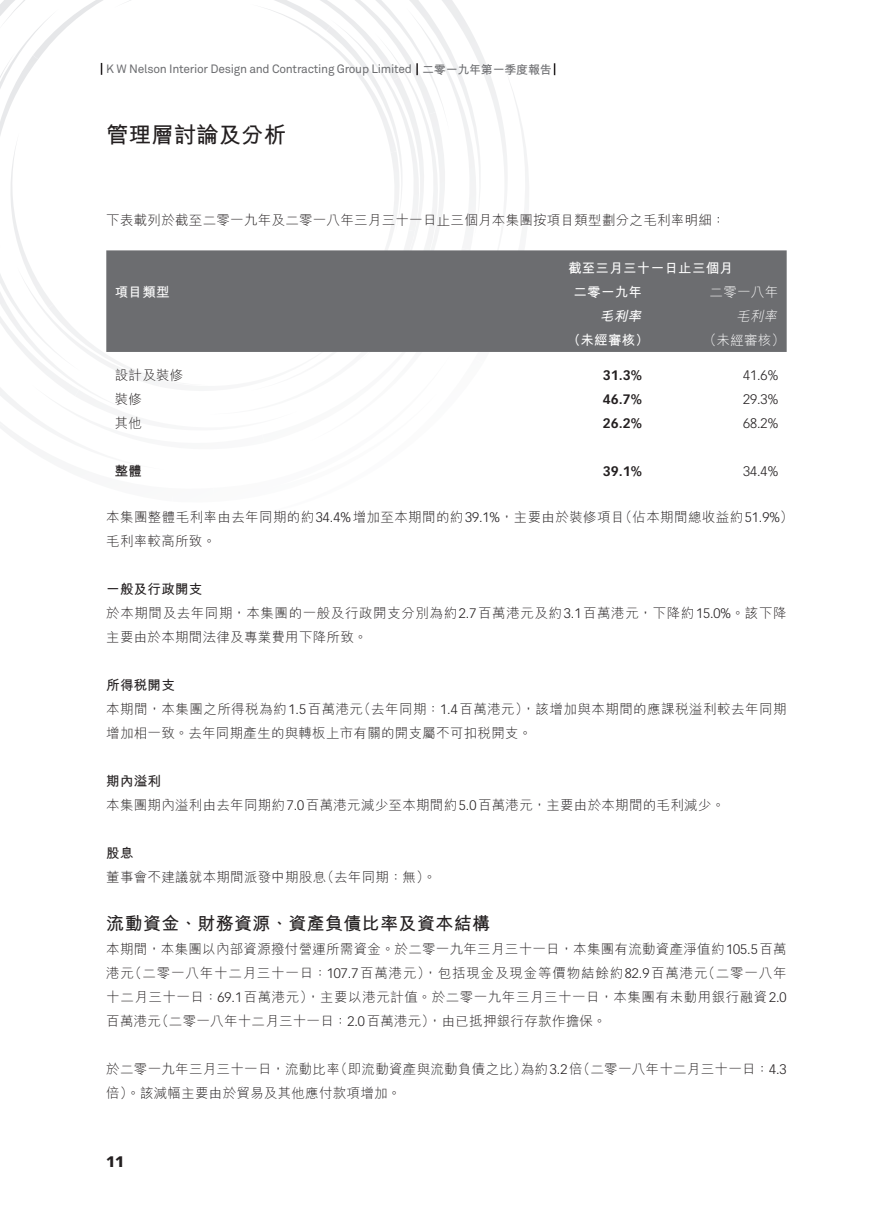
<style>
.page{position:relative;width:893px;height:1212px;background:#fff}
.page>*{position:absolute;margin:0;border:0;box-sizing:border-box;transform-origin:0 0}
.t1{font:700 22.5px "M Hei HK";color:#231f20}
.t2{font:700 18px "M Hei HK";letter-spacing:.02em;color:#231f20}
.t3{font:900 15px "Vectora LT Std";color:#231f20}
.t4{font:300 13.5px/24px "M Hei HK";letter-spacing:.02em;color:#231f20}
.t5{font:300 13.5px/24px "M Hei HK";letter-spacing:.045em;color:#231f20}
.t6{font:300 13.5px "M Hei HK";letter-spacing:.04em;color:#231f20}
.t7{font:300 13.5px "M Hei HK";letter-spacing:.06em;color:#231f20}
.t8{font:700 13.5px "M Hei HK";letter-spacing:.02em;color:#fff}
.t9{font:300 13.5px "Vectora LT Std";color:#231f20}
.t10{font:700 13.5px "Vectora LT Std";color:#231f20}
.t11{font:300 13.5px "M Hei HK";letter-spacing:.02em;color:#fff}
.t12{font:700 13.5px "M Hei HK";letter-spacing:.02em;color:#231f20}
.t13{font:italic 300 13.5px "M Hei HK";color:#fff}
.t14{font:italic 700 13.5px "M Hei HK";color:#fff}
.t15{font:12px "Akkurat Pro";letter-spacing:-.02em;color:#6c6d70}
.t16{font:700 12px "M Hei HK";letter-spacing:-.02em;color:#6c6d70}
.s1{font-family:"Vectora LT Std"}
.s2{font-weight:700}
</style>
<div class="page">
<svg style="left:554px;top:63px;width:1px;height:12px"></svg>
<svg style="left:0;top:0;width:529px;height:447px"></svg>
<div style="left:106px;top:250px;width:681px;height:102px;background:#6c6d70"></div>
<p class="t15" style="left:106px;top:62px;width:307px">K W Nelson Interior Design and Contracting Group Limited</p>
<p class="t16" style="left:422px;top:61px;width:131px">二零一九年第一季度報告</p>
<h1 class="t1" style="left:106px;top:119px;width:181px">管理層討論及分析</h1>
<p class="t4" style="left:106px;top:208px;width:621px">下表載列於截至二零一九年及二零一八年三月三十一日止三個月本集團按項目類型劃分之毛利率明細：</p>
<p class="t8" style="left:568px;top:258px;width:166px">截至三月三十一日止三個月</p>
<p class="t11" style="left:710px;top:285px;width:70px">二零一八年</p>
<p class="t8" style="left:573px;top:282px;width:70px">二零一九年</p>
<p class="t8" style="left:115px;top:282px;width:56px">項目類型</p>
<p class="t14" style="left:600px;top:306px;width:46px">毛利率</p>
<p class="t13" style="left:736px;top:309px;width:45px">毛利率</p>
<p class="t8" style="left:567px;top:330px;width:83px">（未經審核）</p>
<p class="t11" style="left:703px;top:333px;width:83px">（未經審核(</p>
<p class="t4" style="left:115px;top:363px;width:70px">設計及裝修</p>
<p class="t10" style="left:603px;top:367px;width:41px">31.3%</p>
<p class="t9" style="left:743px;top:367px;width:37px">41.6%</p>
<p class="t4" style="left:115px;top:387px;width:29px">裝修</p>
<p class="t10" style="left:603px;top:391px;width:41px">46.7%</p>
<p class="t9" style="left:743px;top:391px;width:37px">29.3%</p>
<p class="t4" style="left:115px;top:411px;width:29px">其他</p>
<p class="t10" style="left:603px;top:415px;width:41px">26.2%</p>
<p class="t9" style="left:743px;top:415px;width:37px">68.2%</p>
<p class="t12" style="left:115px;top:461px;width:29px">整體</p>
<p class="t10" style="left:603px;top:463px;width:41px">39.1%</p>
<p class="t9" style="left:743px;top:463px;width:37px">34.4%</p>
<p class="t4" style="left:619px;top:505px;width:176px">（佔本期間總收益約<span class="s1">51.9%</span>(</p>
<p class="t4" style="left:106px;top:505px;width:520px">本集團整體毛利率由去年同期的約<span class="s1">34.4%</span>增加至本期間的約<span class="s1">39.1%</span>，主要由於裝修項目毛利率較高所致。</p>
<p class="t5" style="left:106px;top:577px;width:682px"><span class="s2">一般及行政開支<br></span>於本期間及去年同期，本集團的一般及行政開支分別為約<span class="s1">2.7</span>百萬港元及約<span class="s1">3.1</span>百萬港元，下降約<span class="s1">15.0%</span>。該下降主要由於本期間法律及專業費用下降所致。</p>
<p class="t12" style="left:106px;top:675px;width:70px">所得稅開支</p>
<p class="t4" style="left:357px;top:697px;width:431px">（去年同期：<span class="s1">1.4</span>百萬港元，）該增加與本期間的應課稅溢利較去年同期</p>
<p class="t4" style="left:106px;top:697px;width:427px">本期間，本集團之所得稅為約<span class="s1">1.5</span>百萬港元<br>增加相一致。去年同期產生的與轉板上市有關的開支屬不可扣稅開支。</p>
<p class="t4" style="left:106px;top:769px;width:620px"><span class="s2">期內溢利<br></span>本集團期內溢利由去年同期約<span class="s1">7.0</span>百萬港元減少至本期間約<span class="s1">5.0</span>百萬港元，主要由於本期間的毛利減少。</p>
<p class="t12" style="left:106px;top:843px;width:29px">股息</p>
<p class="t4" style="left:321px;top:865px;width:117px">（去年同期：無。(</p>
<p class="t4" style="left:106px;top:865px;width:222px">董事會不建議就本期間派發中期股息</p>
<h2 class="t2" style="left:106px;top:910px;width:385px">流動資金、財務資源、資產負債比率及資本結構</h2>
<p class="t4" style="left:106px;top:937px;width:682px;text-align:right">本期間，本集團以內部資源撥付營運所需資金。於二零一九年三月三十一日，本集團有流動資產淨值約<span class="s1">105.5</span>百萬（二零一八年</p>
<p class="t7" style="left:128px;top:966px;width:581px">（二零一八年十二月三十一日：<span class="s1">107.7</span>百萬港元，）包括現金及現金等價物結餘約<span class="s1">82.9</span>百萬港元</p>
<p class="t4" style="left:106px;top:961px;width:29px">港元</p>
<p class="t6" style="left:106px;top:990px;width:682px">十二月三十一日：<span class="s1">69.1</span>百萬港元，）主要以港元計值。於二零一九年三月三十一日，本集團有未動用銀行融資<span class="s1">2.0</span></p>
<p class="t4" style="left:155px;top:1009px;width:452px">（二零一八年十二月三十一日：<span class="s1">2.0</span>百萬港元，）由已抵押銀行存款作擔保。</p>
<p class="t4" style="left:106px;top:1009px;width:56px">百萬港元</p>
<p class="t4" style="left:521px;top:1057px;width:267px">為約<span class="s1">3.2</span> （倍二零一八年十二月三十一日：<span class="s1">4.3</span></p>
<p class="t4" style="left:334px;top:1057px;width:194px">（即流動資產與流動負債之比）</p>
<p class="t4" style="left:106px;top:1057px;width:296px">於二零一九年三月三十一日，流動比率<br>倍）。該減幅主要由於貿易及其他應付款項增加。</p>
<p class="t3" style="left:106px;top:1152px;width:19px">11</p>
</div>
